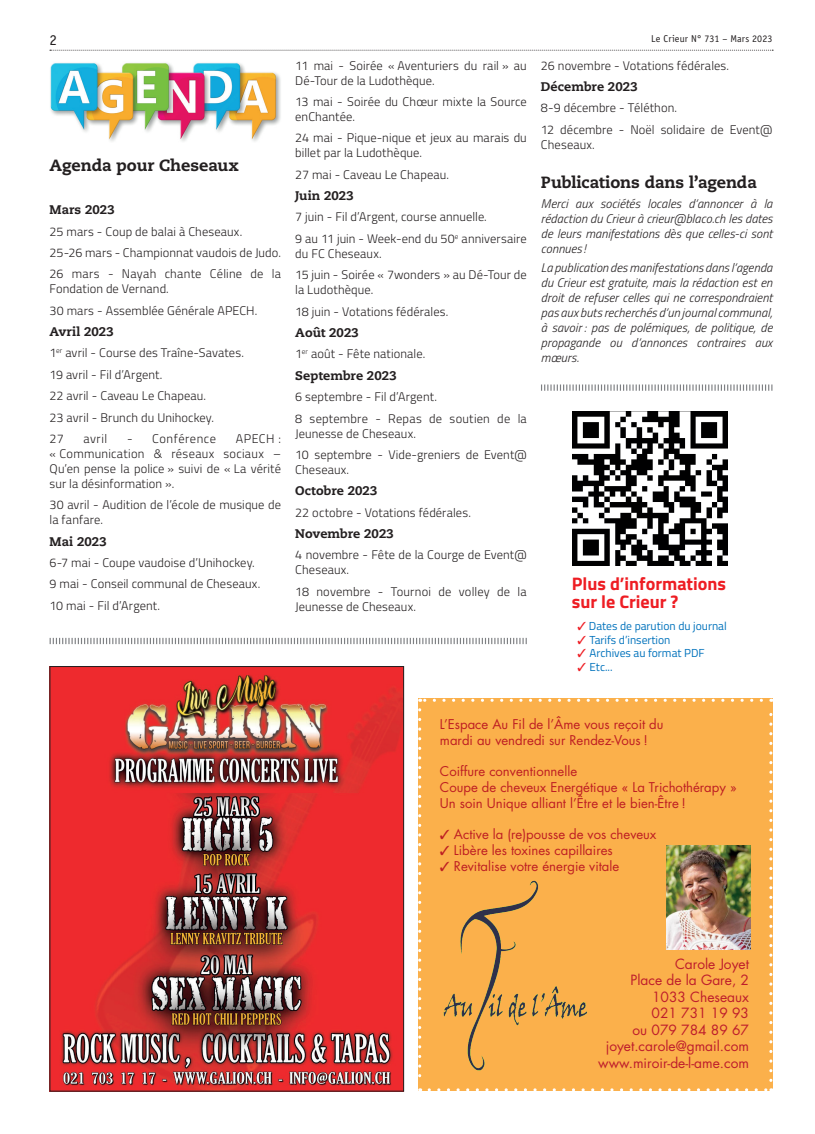
<style>
.page{position:relative;width:815px;height:1134px;background:#fff}
.page>*{position:absolute;margin:0;border:0;box-sizing:border-box;transform-origin:0 0}
.t1{font:700 18.12px/18.1px "Titillium";color:#ee1d23}
.t2{font:800 16.25px "Caecilia LT Std";letter-spacing:-.01em;color:#231f20}
.t3{font:15px "Officina Sans Std";color:#231f20}
.t4{font:13.75px/16.5px "Futura Std";color:#be1d2c;text-align:right}
.t5{font:13.12px/15.8px "Futura Std";color:#be1e23}
.t6{font:300 12.5px/21.4px "Titillium";letter-spacing:.005em;color:#231f20}
.t7{font:italic 300 12.5px/15px "Titillium";letter-spacing:.005em;color:#231f20;text-align:justify}
.t8{font:800 12.5px "Caecilia LT Std";letter-spacing:.005em;color:#231f20}
.t9{font:300 12.5px "Titillium";letter-spacing:.04em;color:#231f20}
.t10{font:11.62px "Titillium";color:#0072bc}
.t11{font:10px "Officina Sans Std";letter-spacing:.01em;color:#231f20}
.s1{color:#ee1d23}
</style>
<div class="page">
<svg style="left:50px;top:50px;width:723px;height:1px"></svg>
<img style="left:50px;top:62px;width:231px;height:80px">
<svg style="left:50px;top:638px;width:477px;height:6px"></svg>
<svg style="left:541px;top:384px;width:231px;height:7px"></svg>
<img style="left:52px;top:668px;width:350px;height:421px">
<div style="left:50px;top:666px;width:354px;height:425px;border:1px solid #231f20"></div>
<div style="left:418px;top:699px;width:354px;height:392px;background:#fbb04b"></div>
<img style="left:443px;top:881px;width:144px;height:190px">
<img style="left:667px;top:845px;width:83px;height:105px">
<svg style="left:418px;top:710px;width:3px;height:381px"></svg>
<svg style="left:429px;top:1088px;width:343px;height:3px"></svg>
<svg style="left:769px;top:699px;width:3px;height:381px"></svg>
<svg style="left:420px;top:699px;width:341px;height:3px"></svg>
<img style="left:572px;top:411px;width:155px;height:155px">
<p class="t3" style="left:50px;top:31px;width:9px">2</p>
<p class="t11" style="left:651px;top:32px;width:123px">Le Crieur N° 731 – Mars 2023</p>
<h2 class="t2" style="left:50px;top:155px;width:191px">Agenda pour Cheseaux</h2>
<p class="t8" style="left:50px;top:202px;width:67px">Mars 2023</p>
<p class="t6" style="left:50px;top:220px;width:233px">25 mars - Coup de balai à Cheseaux.<br>25-26 mars - Championnat vaudois de Judo.<br>26 mars - Nayah chante Céline de la</p>
<p class="t6" style="left:50px;top:278px;width:209px">Fondation de Vernand.<br>30 mars - Assemblée Générale APECH.</p>
<p class="t8" style="left:50px;top:324px;width:66px">Avril 2023</p>
<p class="t6" style="left:50px;top:342px;width:196px">1<sup>er</sup> avril - Course des Traîne-Savates.<br>19 avril - Fil d’Argent.<br>22 avril - Caveau Le Chapeau.<br>23 avril - Brunch du Unihockey.<br>27</p>
<p class="t6" style="left:83px;top:427px;width:25px">avril</p>
<p class="t9" style="left:127px;top:429px;width:91px">- Conférence</p>
<p class="t6" style="left:50px;top:430px;width:233px;line-height:15px;text-align:justify;text-indent:186px">APECH : « Communication &amp; réseaux sociaux – Qu’en pense la police » suivi de « La vérité sur la désinformation ».</p>
<p class="t6" style="left:50px;top:497px;width:233px;line-height:15px">30 avril - Audition de l’école de musique de la fanfare.</p>
<p class="t8" style="left:50px;top:534px;width:59px">Mai 2023</p>
<p class="t6" style="left:50px;top:551px;width:212px">6-7 mai - Coupe vaudoise d’Unihockey.<br>9 mai - Conseil communal de Cheseaux.<br>10 mai - Fil d’Argent.</p>
<p class="t6" style="left:295px;top:57px;width:233px;line-height:15px">11 mai - Soirée « Aventuriers du rail » au<br>Dé-Tour de la Ludothèque.</p>
<p class="t6" style="left:295px;top:93px;width:233px;line-height:15px">13 mai - Soirée du Chœur mixte la Source enChantée.</p>
<p class="t6" style="left:295px;top:130px;width:233px;line-height:15px">24 mai - Pique-nique et jeux au marais du billet par la Ludothèque.</p>
<p class="t6" style="left:295px;top:163px;width:155px">27 mai - Caveau Le Chapeau.</p>
<p class="t8" style="left:295px;top:188px;width:60px">Juin 2023</p>
<p class="t6" style="left:295px;top:206px;width:233px">7 juin - Fil d’Argent, course annuelle.<br>9 au 11 juin - Week-end du 50<sup>e</sup> anniversaire</p>
<p class="t6" style="left:295px;top:242px;width:233px">du FC Cheseaux.<br>15 juin - Soirée « 7wonders » au Dé-Tour de</p>
<p class="t6" style="left:295px;top:279px;width:155px">la Ludothèque.<br>18 juin - Votations fédérales.</p>
<p class="t8" style="left:295px;top:325px;width:65px">Août 2023</p>
<p class="t6" style="left:295px;top:343px;width:131px">1<sup>er</sup> août - Fête nationale.</p>
<p class="t8" style="left:295px;top:368px;width:103px">Septembre 2023</p>
<p class="t6" style="left:295px;top:385px;width:233px">6 septembre - Fil d’Argent.<br>8 septembre - Repas de soutien de la</p>
<p class="t6" style="left:295px;top:422px;width:233px">Jeunesse de Cheseaux.<br>10 septembre - Vide-greniers de Event@</p>
<p class="t6" style="left:295px;top:458px;width:55px">Cheseaux.</p>
<p class="t8" style="left:295px;top:483px;width:84px">Octobre 2023</p>
<p class="t6" style="left:295px;top:501px;width:177px">22 octobre - Votations fédérales.</p>
<p class="t8" style="left:295px;top:526px;width:100px">Novembre 2023</p>
<p class="t6" style="left:295px;top:547px;width:233px;line-height:15px">4 novembre - Fête de la Courge de Event@<br>Cheseaux.</p>
<p class="t6" style="left:295px;top:583px;width:233px;line-height:15px">18 novembre - Tournoi de volley de la<br>Jeunesse de Cheseaux.</p>
<p class="t6" style="left:541px;top:54px;width:190px">26 novembre - Votations fédérales.</p>
<p class="t8" style="left:541px;top:79px;width:98px">Décembre 2023</p>
<p class="t6" style="left:541px;top:97px;width:233px">8-9 décembre - Téléthon.<br>12 décembre - Noël solidaire de Event@</p>
<p class="t6" style="left:541px;top:133px;width:55px">Cheseaux.</p>
<h2 class="t2" style="left:541px;top:172px;width:218px">Publications dans l’agenda</h2>
<p class="t7" style="left:541px;top:195px;width:233px">Merci aux sociétés locales d’annoncer à la rédaction du Crieur à crieur@blaco.ch les dates de leurs manifestations dès que celles-ci sont connues !</p>
<p class="t7" style="left:541px;top:260px;width:233px">La publication des manifestations dans l’agenda du Crieur est gratuite, mais la rédaction est en droit de refuser celles qui ne correspondraient pas aux buts recherchés d’un journal communal, à savoir : pas de polémiques, de politique, de propagande ou d’annonces contraires aux mœurs.</p>
<h1 class="t1" style="left:572px;top:574px;width:156px">Plus d’informations sur le Crieur ?</h1>
<p class="t10" style="left:578px;top:617px;width:151px"><span class="s1">✓</span> Dates de parution du journal</p>
<p class="t10" style="left:578px;top:631px;width:94px"><span class="s1">✓</span> Tarifs d’insertion</p>
<p class="t10" style="left:578px;top:645px;width:128px"><span class="s1">✓</span> Archives au format PDF</p>
<p class="t10" style="left:578px;top:659px;width:36px"><span class="s1">✓</span> Etc...</p>
<p class="t5" style="left:440px;top:716px;width:225px">L’Espace Au Fil de l’Âme vous reçoit du mardi au vendredi sur Rendez-Vous !</p>
<p class="t5" style="left:440px;top:764px;width:298px">Coiffure conventionnelle<br>Coupe de cheveux Energétique « La Trichothérapy »<br>Un soin Unique alliant l’Être et le bien-Être !</p>
<p class="t5" style="left:440px;top:827px;width:218px">✓ Active la (re)pousse de vos cheveux</p>
<p class="t5" style="left:440px;top:842px;width:174px">✓ Libère les toxines capillaires</p>
<p class="t5" style="left:440px;top:858px;width:181px">✓ Revitalise votre énergie vitale</p>
<p class="t4" style="left:598px;top:955px;width:152px">Carole Joyet<br>Place de la Gare, 2<br>1033 Cheseaux<br>021 731 19 93<br>ou 079 784 89 67 joyet.carole@gmail.com www.miroir-de-l-ame.com</p>
</div>
